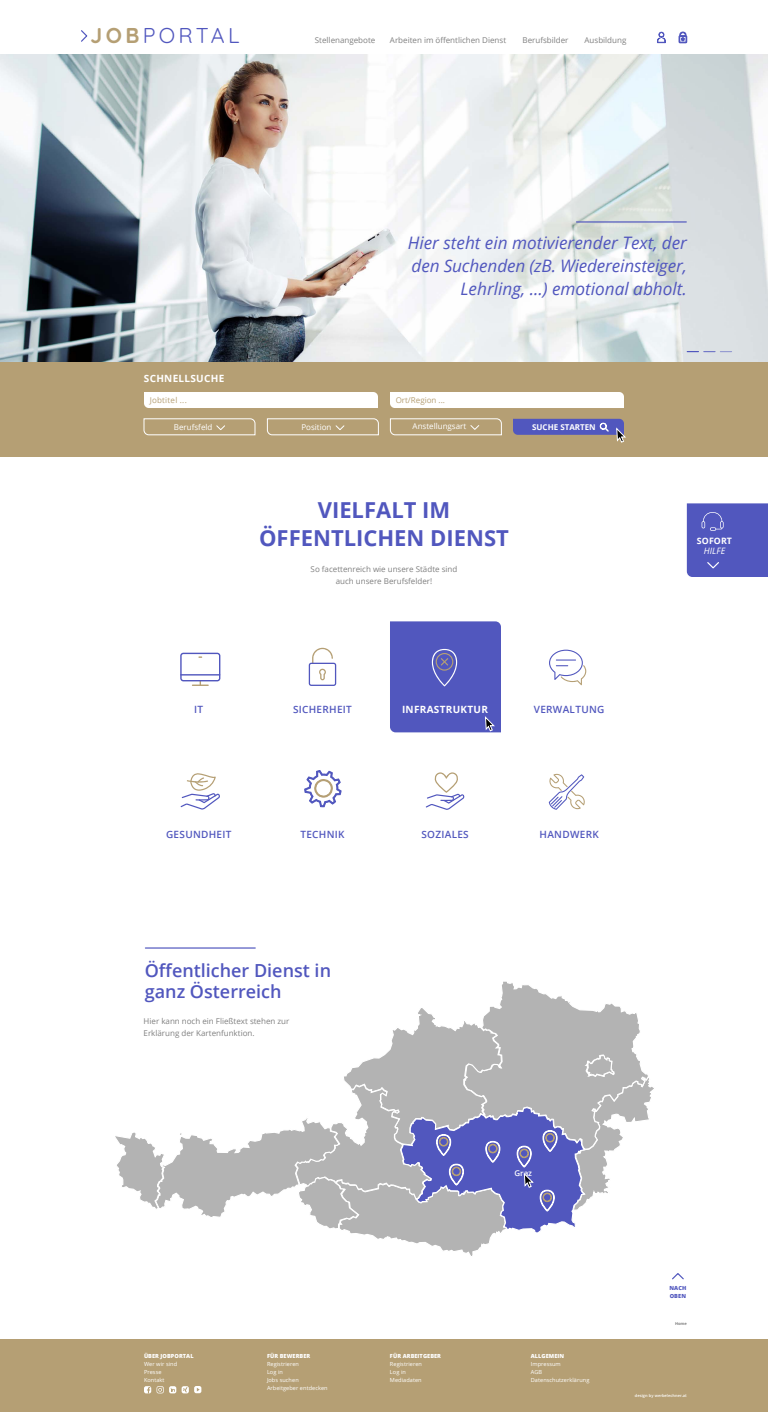
<style>
.page{position:relative;width:768px;height:1412px;background:#fff}
.page>*{position:absolute;margin:0;border:0;box-sizing:border-box;transform-origin:0 0}
.t1{font:700 22px/28px "Open Sans";color:#5157be;text-align:center}
.t2{font:300 21.44px "Quicksand";letter-spacing:.15em;color:#5157be}
.t3{font:600 18px/21.6px "Open Sans";color:#5157be}
.t4{font:italic 17.2px/23.2px "Open Sans";color:#5157be;text-align:right}
.t5{font:600 10px "Open Sans";letter-spacing:.03em;color:#5157be}
.t6{font:700 10px "Open Sans";letter-spacing:.03em;color:#fff}
.t7{font:700 8.8px "Open Sans";letter-spacing:.01em;color:#fff}
.t8{font:italic 8.8px "Open Sans";letter-spacing:.01em;color:#fff}
.t9{font:8px/12px "Open Sans";color:#808080;text-align:center}
.t10{font:8px "Open Sans";color:#fff}
.t11{font:8px "Open Sans";letter-spacing:.015em;color:#b59f74}
.t12{font:700 8px "Open Sans";color:#fff}
.t13{font:600 8px "Open Sans";color:#fff}
.t14{font:5.6px/8px "Open Sans";letter-spacing:.01em;color:#fff}
.t15{font:800 5.6px "Open Sans";letter-spacing:.01em;color:#fff}
.t16{font:800 5.6px/8px "Open Sans";letter-spacing:.02em;color:#5157be}
.t17{font:600 4px "Open Sans";letter-spacing:.01em;color:#fff}
.t18{font:700 4px "Open Sans";color:#808080}
.s1{color:#b59f74}
</style>
<div class="page">
<img style="left:0;top:55px;width:768px;height:307px">
<div style="left:0;top:1339px;width:768px;height:73px;background:#b59f74"></div>
<svg style="left:157px;top:1386px;width:7px;height:7px"></svg>
<svg style="left:169px;top:1386px;width:7px;height:7px"></svg>
<div style="left:144px;top:1386px;width:7px;height:7px;background:#fff;border-radius:2px"></div>
<svg style="left:147px;top:1387px;width:3px;height:6px"></svg>
<svg style="left:182px;top:1386px;width:7px;height:7px"></svg>
<svg style="left:183px;top:1387px;width:5px;height:5px"></svg>
<svg style="left:194px;top:1386px;width:7px;height:7px"></svg>
<svg style="left:197px;top:1388px;width:3px;height:4px"></svg>
<svg style="left:672px;top:1273px;width:12px;height:7px"></svg>
<svg style="left:679px;top:32px;width:8px;height:11px"></svg>
<svg style="left:657px;top:32px;width:9px;height:11px"></svg>
<svg style="left:81px;top:30px;width:7px;height:12px"></svg>
<div style="left:0;top:362px;width:768px;height:95px;background:#b59f74"></div>
<div style="left:144px;top:392px;width:234px;height:16px;background:#fff"></div>
<div style="left:390px;top:392px;width:234px;height:16px;background:#fff"></div>
<svg style="left:143px;top:418px;width:113px;height:18px"></svg>
<svg style="left:267px;top:418px;width:112px;height:18px"></svg>
<svg style="left:390px;top:418px;width:112px;height:18px"></svg>
<svg style="left:704px;top:351px;width:28px;height:1px"></svg>
<hr style="left:576px;top:221px;width:110px;height:2px;background:#5157be">
<svg style="left:513px;top:419px;width:113px;height:24px"></svg>
<hr style="left:145px;top:947px;width:110px;height:2px;background:#5157be">
<svg style="left:180px;top:653px;width:40px;height:33px"></svg>
<svg style="left:309px;top:648px;width:27px;height:38px"></svg>
<svg style="left:305px;top:770px;width:36px;height:37px"></svg>
<svg style="left:549px;top:773px;width:36px;height:37px"></svg>
<svg style="left:426px;top:772px;width:38px;height:38px"></svg>
<svg style="left:181px;top:773px;width:39px;height:37px"></svg>
<svg style="left:549px;top:650px;width:37px;height:35px"></svg>
<div style="left:390px;top:621px;width:111px;height:111px;background:#5157be"></div>
<div style="left:687px;top:503px;width:81px;height:74px;background:#5157be"></div>
<svg style="left:115px;top:981px;width:539px;height:275px"></svg>
<h2 class="t2" style="left:91px;top:19px;width:150px"><span class="s1">JOB</span>PORTAL</h2>
<p class="t9" style="left:315px;top:33px;width:62px">Stellenangebote</p>
<p class="t9" style="left:390px;top:34px;width:118px">Arbeiten im öffentlichen Dienst</p>
<p class="t9" style="left:523px;top:34px;width:47px">Berufsbilder</p>
<p class="t9" style="left:585px;top:33px;width:43px">Ausbildung</p>
<h3 class="t4" style="left:408px;top:230px;width:281px">Hier steht ein motivierender Text, der den Suchenden (zB. Wiedereinsteiger,<br>Lehrling, ...) emotional abholt.</h3>
<p class="t6" style="left:144px;top:372px;width:82px">SCHNELLSUCHE</p>
<p class="t11" style="left:150px;top:395px;width:39px">Jobtitel ...</p>
<p class="t11" style="left:396px;top:394px;width:51px">Ort/Region ...</p>
<p class="t10" style="left:174px;top:421px;width:40px">Berufsfeld</p>
<p class="t10" style="left:301px;top:421px;width:32px">Position</p>
<p class="t10" style="left:413px;top:421px;width:55px">Anstellungsart</p>
<p class="t12" style="left:532px;top:421px;width:65px">SUCHE STARTEN</p>
<h1 class="t1" style="left:259px;top:495px;width:251px">VIELFALT IM<br>ÖFFENTLICHEN DIENST</h1>
<p class="t9" style="left:311px;top:563px;width:148px">So facettenreich wie unsere Städte sind auch unsere Berufsfelder!</p>
<p class="t7" style="left:697px;top:534px;width:36px">SOFORT</p>
<p class="t8" style="left:704px;top:545px;width:23px">HILFE</p>
<p class="t5" style="left:194px;top:702px;width:11px">IT</p>
<p class="t5" style="left:166px;top:827px;width:67px">GESUNDHEIT</p>
<p class="t5" style="left:293px;top:702px;width:60px">SICHERHEIT</p>
<p class="t5" style="left:300px;top:827px;width:46px">TECHNIK</p>
<p class="t6" style="left:402px;top:702px;width:88px">INFRASTRUKTUR</p>
<p class="t5" style="left:534px;top:702px;width:72px">VERWALTUNG</p>
<p class="t5" style="left:421px;top:827px;width:49px">SOZIALES</p>
<p class="t5" style="left:540px;top:827px;width:61px">HANDWERK</p>
<h3 class="t3" style="left:145px;top:959px;width:188px">Öffentlicher Dienst in ganz Österreich</h3>
<p class="t9" style="left:144px;top:1015px;width:147px;text-align:left">Hier kann noch ein Fließtext stehen zur<br>Erklärung der Kartenfunktion.</p>
<p class="t15" style="left:144px;top:1352px;width:51px">ÜBER JOBPORTAL</p>
<p class="t14" style="left:144px;top:1360px;width:35px">Wer wir sind<br>Presse<br>Kontakt</p>
<p class="t15" style="left:267px;top:1352px;width:45px">FÜR BEWERBER</p>
<p class="t14" style="left:267px;top:1360px;width:62px">Registrieren<br>Log in<br>Jobs suchen<br>Arbeitgeber entdecken</p>
<p class="t15" style="left:390px;top:1352px;width:53px">FÜR ARBEITGEBER</p>
<p class="t14" style="left:390px;top:1360px;width:34px">Registrieren<br>Log in<br>Mediadaten</p>
<p class="t13" style="left:514px;top:1168px;width:19px">Graz</p>
<p class="t15" style="left:531px;top:1352px;width:35px">ALLGEMEIN</p>
<p class="t14" style="left:531px;top:1360px;width:60px">Impressum<br>AGB<br>Datenschutzerklärung</p>
<p class="t16" style="left:669px;top:1284px;width:18px">NACH<br>OBEN</p>
<p class="t18" style="left:675px;top:1321px;width:13px">Home</p>
<p class="t17" style="left:635px;top:1392px;width:53px">design by werbelechner.at</p>
</div>
